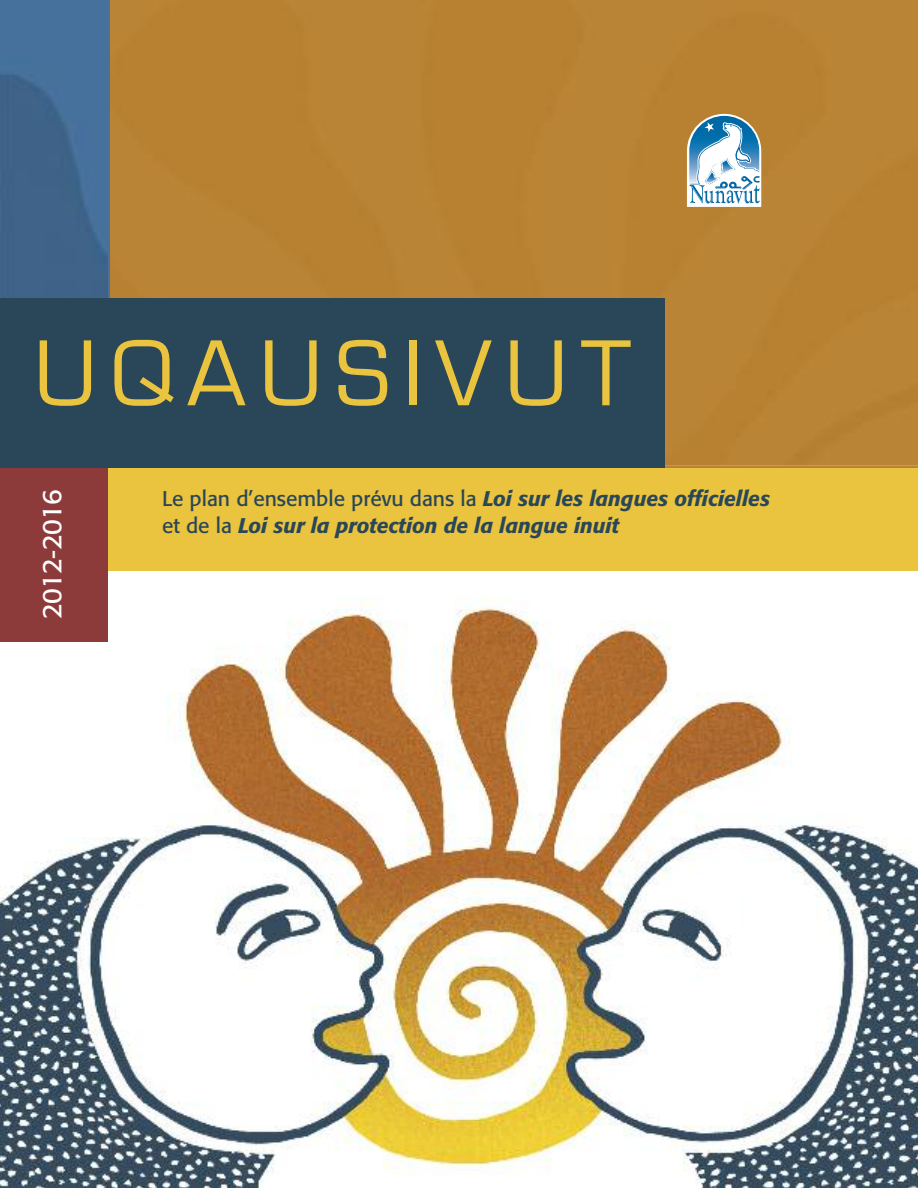
<style>
.page{position:relative;width:918px;height:1188px;background:#fff}
.page>*{position:absolute;margin:0;border:0;box-sizing:border-box;transform-origin:0 0}
.t1{font:86.55px "Eurostile";letter-spacing:.15em;color:#eac33f}
.t2{font:27px "Formata";letter-spacing:-.04em;color:#fff}
.t3{font:italic 500 21px/26.4px "Formata";color:#294758}
.s1{font-weight:400;font-style:normal}
</style>
<div class="page">
<img style="left:0;top:0;width:108px;height:298px">
<div style="left:110px;top:0;width:808px;height:468px;background:#b98334"></div>
<svg style="left:687px;top:114px;width:74px;height:93px"></svg>
<img style="left:108px;top:0;width:2px;height:298px">
<div style="left:108px;top:468px;width:810px;height:103px;background:#eac33f"></div>
<img style="left:0;top:597px;width:918px;height:591px">
<div style="left:0;top:466px;width:108px;height:176px;background:#8d3a3b"></div>
<div style="left:0;top:298px;width:664px;height:170px;background:#294758"></div>
<svg style="left:662px;top:873px;width:79px;height:65px"></svg>
<h1 class="t1" style="left:33px;top:340px;width:599px">UQAUSIVUT</h1>
<p class="t2" style="left:41px;top:619px;width:131px;rotate:-90deg">2012-2016</p>
<p class="t3" style="left:162px;top:488px;width:610px"><span class="s1">Le plan d’ensemble prévu dans la</span> Loi sur les langues officielles <span class="s1">et de la</span> Loi sur la protection de la langue inuit</p>
</div>
